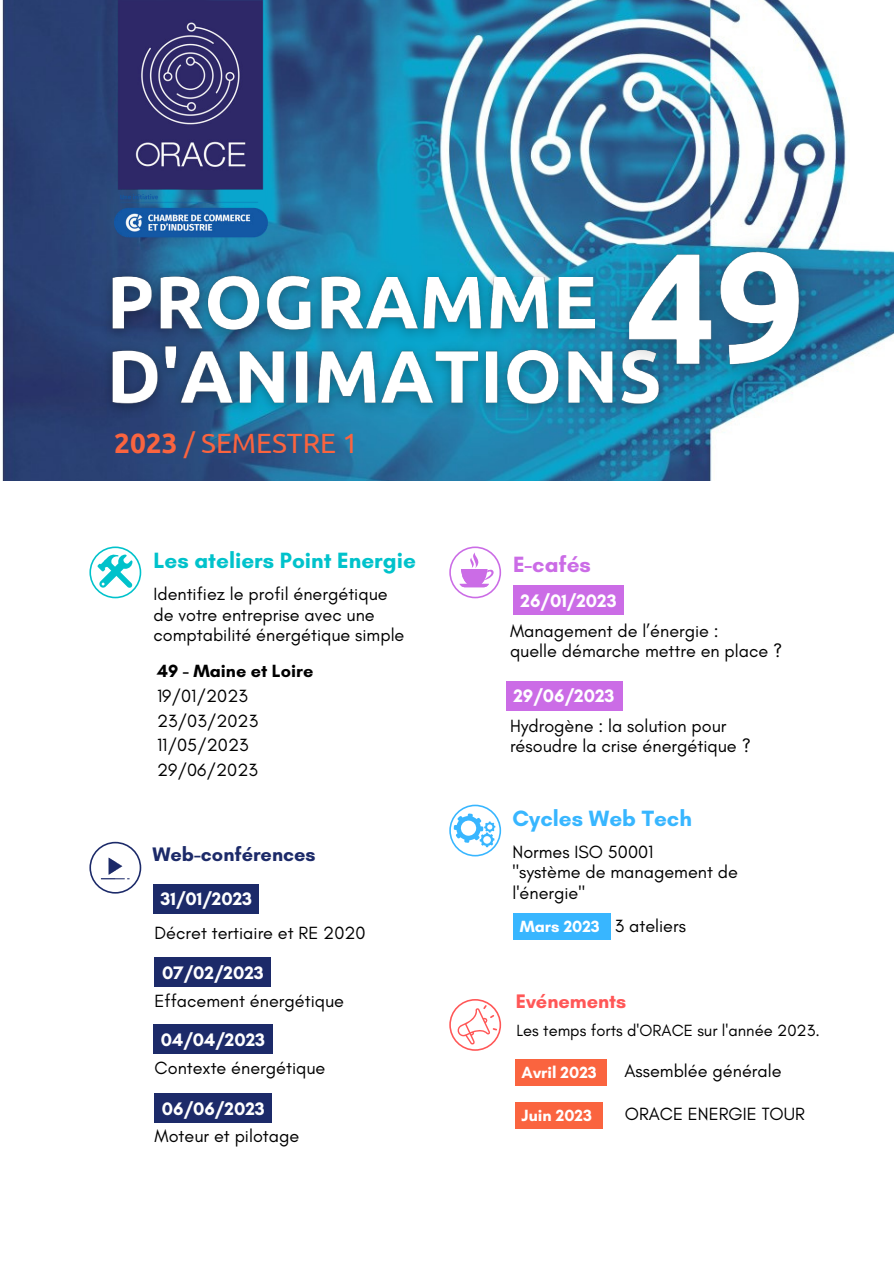
<style>
.page{position:relative;width:894px;height:1264px;background:#fff}
.page>*{position:absolute;margin:0;border:0;box-sizing:border-box;transform-origin:0 0}
.t1{font:27.9px "Ubuntu";color:#fa643f}
.t2{font:700 22.5px "Glacial Indifference";color:#00c2cb}
.t3{font:700 22.5px "Glacial Indifference";color:#38b6ff}
.t4{font:700 22.5px "Glacial Indifference";color:#cb6ce6}
.t5{font:700 19.95px "Glacial Indifference";color:#1c2a69}
.t6{font:700 19.95px "Glacial Indifference";color:#ff5757}
.t7{font:700 18.45px "Glacial Indifference";color:#fff}
.t8{font:18px/20.2px "Glacial Indifference";color:#000}
.t9{font:700 18px "Glacial Indifference";color:#000}
.t10{font:16.5px "Glacial Indifference";color:#000}
.t11{font:700 16.5px "Glacial Indifference";color:#fff}
.s1{font-weight:700}
.s2{font-weight:700;font-size:16.5px;color:#fff}
</style>
<div class="page">
<img style="left:2px;top:0;width:891px;height:480px">
<img style="left:114px;top:0;width:153px;height:239px">
<div style="left:850px;top:16px;width:43px;height:223px;background:#fff"></div>
<div style="left:858px;top:443px;width:35px;height:267px;background:#fff"></div>
<img style="left:88px;top:243px;width:592px;height:195px">
<svg style="left:89px;top:546px;width:52px;height:52px"></svg>
<svg style="left:449px;top:546px;width:52px;height:52px"></svg>
<svg style="left:449px;top:804px;width:52px;height:52px"></svg>
<svg style="left:89px;top:841px;width:52px;height:52px"></svg>
<img style="left:587px;top:182px;width:256px;height:255px">
<div style="left:513px;top:585px;width:110px;height:30px;background:#cb6ce6"></div>
<div style="left:506px;top:680px;width:116px;height:30px;background:#cb6ce6"></div>
<div style="left:513px;top:913px;width:97px;height:26px;background:#38b6ff"></div>
<div style="left:153px;top:883px;width:106px;height:30px;background:#1c2a69"></div>
<div style="left:155px;top:957px;width:116px;height:29px;background:#1c2a69"></div>
<div style="left:153px;top:1024px;width:120px;height:30px;background:#1c2a69"></div>
<div style="left:154px;top:1093px;width:117px;height:30px;background:#1c2a69"></div>
<svg style="left:449px;top:999px;width:52px;height:51px"></svg>
<div style="left:515px;top:1058px;width:91px;height:27px;background:#fa643f"></div>
<div style="left:515px;top:1102px;width:87px;height:27px;background:#fa643f"></div>
<h1 class="t1" style="left:114px;top:426px;width:245px"><span class="s1">2023</span> / SEMESTRE 1</h1>
<p class="t2" style="left:153px;top:546px;width:264px">Les ateliers Point Energie</p>
<p class="t8" style="left:153px;top:584px;width:252px">Identifiez le profil énergétique de votre entreprise avec une comptabilité énergétique simple</p>
<p class="t9" style="left:157px;top:659px;width:158px">49 - Maine et Loire</p>
<p class="t8" style="left:157px;top:683px;width:102px;line-height:24.8px">19/01/2023<br>23/03/2023<br>11/05/2023<br>29/06/2023</p>
<p class="t5" style="left:152px;top:841px;width:165px">Web-conférences</p>
<p class="t7" style="left:161px;top:887px;width:93px">31/01/2023</p>
<p class="t8" style="left:154px;top:923px;width:212px">Décret tertiaire et RE 2020</p>
<p class="t7" style="left:162px;top:961px;width:103px">07/02/2023</p>
<p class="t8" style="left:154px;top:990px;width:191px">Effacement énergétique</p>
<p class="t7" style="left:161px;top:1028px;width:106px">04/04/2023</p>
<p class="t8" style="left:154px;top:1058px;width:172px">Contexte énergétique</p>
<p class="t7" style="left:162px;top:1097px;width:104px">06/06/2023</p>
<p class="t8" style="left:154px;top:1126px;width:146px">Moteur et pilotage</p>
<p class="t4" style="left:513px;top:550px;width:79px">E-cafés</p>
<p class="t7" style="left:520px;top:589px;width:98px">26/01/2023</p>
<p class="t8" style="left:510px;top:621px;width:274px">Management de l’énergie :<br>quelle démarche mettre en place ?</p>
<p class="t7" style="left:513px;top:684px;width:102px">29/06/2023</p>
<p class="t8" style="left:510px;top:716px;width:242px">Hydrogène : la solution pour résoudre la crise énergétique ?</p>
<p class="t3" style="left:512px;top:804px;width:181px">Cycles Web Tech</p>
<p class="t8" style="left:512px;top:842px;width:227px">Normes ISO 50001<br>"système de management de l'énergie"</p>
<p class="t8" style="left:519px;top:916px;width:168px"><span class="s2">Mars 2023</span> 3 ateliers</p>
<p class="t6" style="left:515px;top:989px;width:112px">Evénements</p>
<p class="t10" style="left:516px;top:1021px;width:305px">Les temps forts d'ORACE sur l'année 2023.</p>
<p class="t11" style="left:521px;top:1061px;width:77px">Avril 2023</p>
<p class="t8" style="left:624px;top:1060px;width:159px">Assemblée générale</p>
<p class="t11" style="left:521px;top:1105px;width:72px">Juin 2023</p>
<p class="t8" style="left:624px;top:1104px;width:182px">ORACE ENERGIE TOUR</p>
</div>
